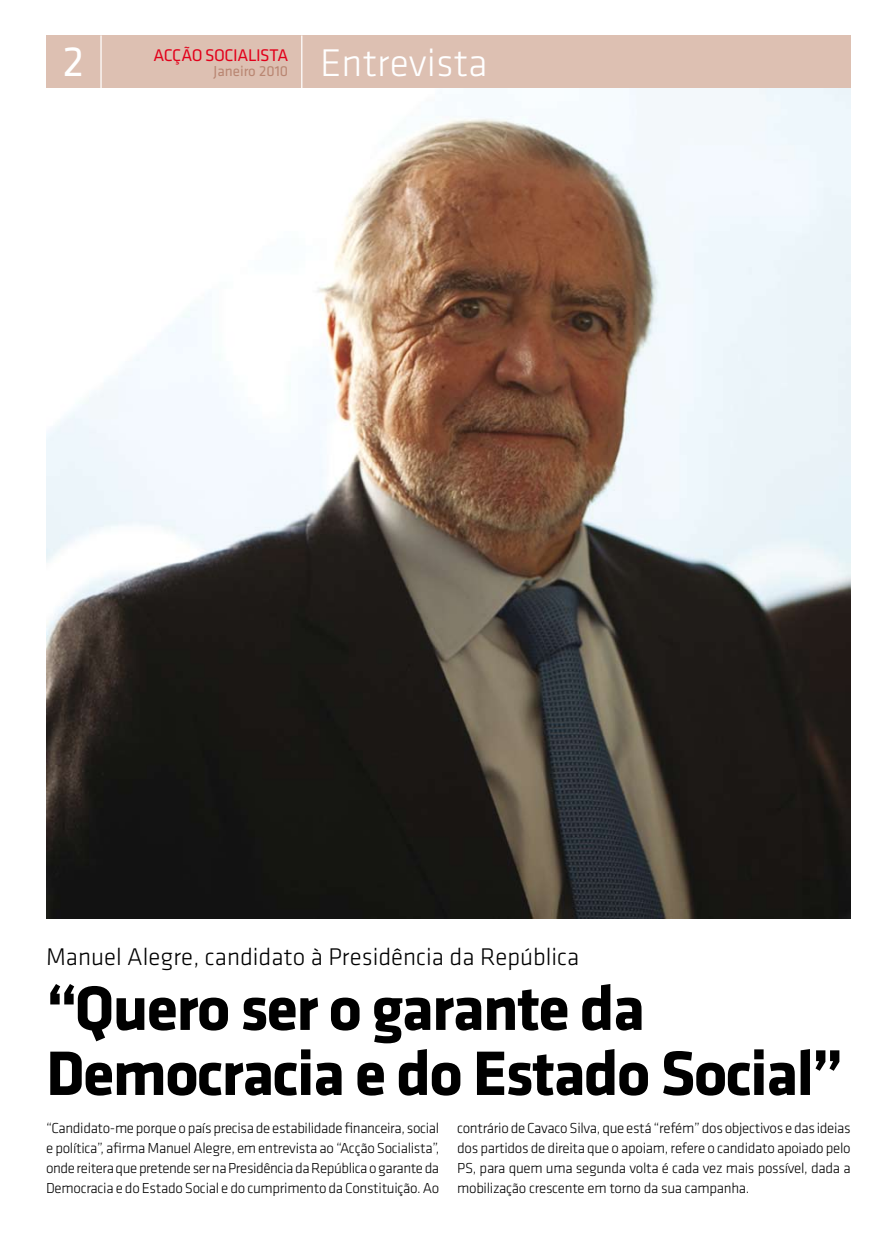
<style>
.page{position:relative;width:886px;height:1241px;background:#fff}
.page>*{position:absolute;margin:0;border:0;box-sizing:border-box;transform-origin:0 0}
.t1{font:700 65px/65px "Klavika";letter-spacing:-.03em;color:#000}
.t2{font:40px "Klavika Light OSF";color:#fff}
.t3{font:300 25px "Klavika";color:#000}
.t4{font:17.5px "Klavika";letter-spacing:-.02em;color:#e2001a}
.t5{font:300 15px/20px "Klavika";letter-spacing:-.02em;color:#000;text-align:justify}
.t6{font:15px "Klavika";color:#b98672}
</style>
<div class="page">
<div style="left:46px;top:35px;width:804px;height:54px;background:#ddc0b2"></div>
<hr style="left:301px;top:35px;width:1px;height:54px;background:#fff">
<hr style="left:100px;top:35px;width:2px;height:54px;background:#fff">
<img style="left:46px;top:89px;width:804px;height:829px">
<p class="t4" style="left:153px;top:46px;width:127px">ACÇÃO SOCIALISTA</p>
<p class="t6" style="left:214px;top:63px;width:76px">Janeiro 2010</p>
<h2 class="t2" style="left:320px;top:42px;width:169px">Entrevista</h2>
<h3 class="t3" style="left:46px;top:942px;width:535px">Manuel Alegre, candidato à Presidência da República</h3>
<h1 class="t1" style="left:46px;top:976px;width:799px">“Quero ser o garante da<br>Democracia e do Estado Social”</h1>
<p class="t5" style="left:46px;top:1117px;width:395px">“Candidato-me porque o país precisa de estabilidade financeira, social e política”, afirma Manuel Alegre, em entrevista ao “Acção Socialista”, onde reitera que pretende ser na Presidência da República o garante da Democracia e do Estado Social e do cumprimento da Constituição. Ao</p>
<p class="t5" style="left:457px;top:1117px;width:395px">contrário de Cavaco Silva, que está “refém” dos objectivos e das ideias dos partidos de direita que o apoiam, refere o candidato apoiado pelo PS, para quem uma segunda volta é cada vez mais possível, dada a mobilização crescente em torno da sua campanha.</p>
</div>
